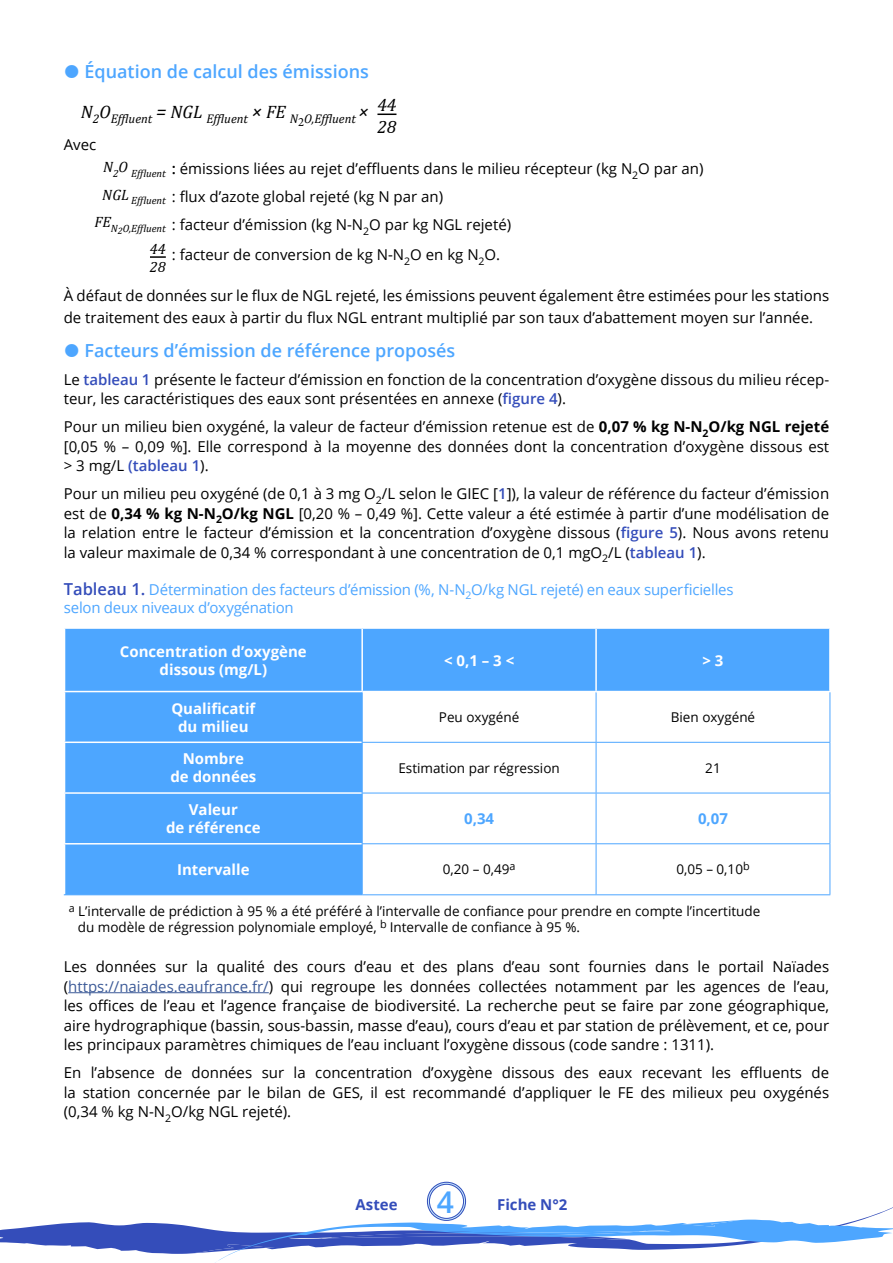
<style>
.page{position:relative;width:893px;height:1263px;background:#fff}
.page>*{position:absolute;margin:0;border:0;box-sizing:border-box;transform-origin:0 0}
.t1{font:600 30px "Open Sans";color:#4da6ff}
.t2{font:600 18px "Open Sans";color:#4da6ff}
.t3{font:italic 18px/21.6px "Cambria";color:#000}
.t4{font:15px/19.5px "Open Sans";color:#000;text-align:justify}
.t5{font:15px/18px "Open Sans";letter-spacing:-.015em;color:#4da6ff}
.t6{font:700 15px/18px "Open Sans";color:#fff;text-align:center}
.t7{font:700 15px "Open Sans";color:#344dba}
.t8{font:700 15px "Open Sans";color:#4da6ff}
.t9{font:italic 15px/18px "Cambria";color:#000}
.t10{font:13.5px/16.2px "Open Sans";color:#000}
.t11{font:italic 12.6px "Cambria";color:#000}
.t12{font:italic 10.5px "Cambria";color:#000}
.s1{font-family:"Minion Pro";font-style:normal}
.s2{font-weight:600}
.s3{font-weight:600;color:#344dba}
.s4{font-weight:700}
.s5{font-weight:600;font-size:16.5px;color:#344dba}
.s6{color:#3d5b98}
</style>
<div class="page">
<svg style="left:428px;top:1183px;width:37px;height:36px"></svg>
<div style="left:427px;top:1182px;width:39px;height:39px;border:3px solid #ccecff;border-radius:50%"></div>
<div style="left:427px;top:1182px;width:39px;height:39px;border:1px solid #344dba;border-radius:50%"></div>
<div style="left:429px;top:1184px;width:35px;height:35px;border:1px solid #344dba;border-radius:50%"></div>
<svg style="left:0;top:1193px;width:893px;height:61px"></svg>
<svg style="left:192px;top:1219px;width:701px;height:44px"></svg>
<hr style="left:68px;top:992px;width:201px;height:1px;background:#3d5b98">
<svg style="left:65px;top:629px;width:765px;height:265px;fill:#4da6ff"></svg>
<hr style="left:361px;top:629px;width:2px;height:62px;background:#fff">
<hr style="left:595px;top:629px;width:2px;height:62px;background:#fff">
<hr style="left:829px;top:629px;width:2px;height:62px;background:#fff">
<hr style="left:64px;top:691px;width:298px;height:1px;background:#fff">
<hr style="left:64px;top:741px;width:298px;height:2px;background:#fff">
<hr style="left:64px;top:792px;width:298px;height:2px;background:#fff">
<hr style="left:64px;top:843px;width:298px;height:1px;background:#fff">
<hr style="left:362px;top:692px;width:1px;height:50px;background:#4da6ff">
<hr style="left:362px;top:691px;width:234px;height:1px;background:#fff">
<hr style="left:362px;top:844px;width:1px;height:50px;background:#4da6ff">
<hr style="left:596px;top:844px;width:1px;height:50px;background:#4da6ff">
<hr style="left:830px;top:844px;width:1px;height:50px;background:#4da6ff">
<hr style="left:830px;top:793px;width:1px;height:50px;background:#4da6ff">
<hr style="left:596px;top:843px;width:234px;height:1px;background:#4da6ff">
<hr style="left:830px;top:743px;width:1px;height:50px;background:#4da6ff">
<hr style="left:596px;top:793px;width:234px;height:1px;background:#4da6ff">
<hr style="left:596px;top:692px;width:1px;height:50px;background:#4da6ff">
<hr style="left:596px;top:691px;width:235px;height:1px;background:#fff">
<hr style="left:830px;top:692px;width:1px;height:50px;background:#4da6ff">
<hr style="left:596px;top:742px;width:234px;height:1px;background:#4da6ff">
<hr style="left:362px;top:793px;width:1px;height:50px;background:#4da6ff">
<hr style="left:596px;top:793px;width:1px;height:50px;background:#4da6ff">
<hr style="left:362px;top:843px;width:234px;height:1px;background:#4da6ff">
<hr style="left:362px;top:742px;width:234px;height:1px;background:#4da6ff">
<hr style="left:362px;top:743px;width:1px;height:50px;background:#4da6ff">
<hr style="left:596px;top:743px;width:1px;height:50px;background:#4da6ff">
<hr style="left:362px;top:793px;width:234px;height:1px;background:#4da6ff">
<hr style="left:596px;top:894px;width:234px;height:1px;background:#4da6ff">
<hr style="left:362px;top:894px;width:234px;height:1px;background:#4da6ff">
<hr style="left:64px;top:894px;width:298px;height:1px;background:#4da6ff">
<svg style="left:150px;top:256px;width:16px;height:2px"></svg>
<svg style="left:377px;top:114px;width:19px;height:1px"></svg>
<p class="t2" style="left:84px;top:59px;width:286px">Équation de calcul des émissions</p>
<p class="t11" style="left:81px;top:110px;width:290px"><sup>N</sup>2<sup>O</sup>Effluent <sup>=</sup> <sup>NGL</sup> Effluent <sup>×</sup> <sup>FE</sup> N<span class="s1">2</span>O,Effluent <sup>×</sup></p>
<p class="t4" style="left:64px;top:135px;width:34px">Avec</p>
<p class="t4" style="left:172px;top:154px;width:533px;line-height:28px;text-align:left"><span class="s2">:</span> émissions liées au rejet d’effluents dans le milieu récepteur (kg N<sub>2</sub>O par an) : flux d’azote global rejeté (kg N par an)<br>: facteur d’émission (kg N-N<sub>2</sub>O par kg NGL rejeté)</p>
<p class="t4" style="left:172px;top:245px;width:330px">: facteur de conversion de kg N-N<sub>2</sub>O en kg N<sub>2</sub>O.</p>
<p class="t4" style="left:64px;top:284px;width:767px;line-height:21.6px">À défaut de données sur le flux de NGL rejeté, les émissions peuvent également être estimées pour les stations de traitement des eaux à partir du flux NGL entrant multiplié par son taux d’abattement moyen sur l’année.</p>
<p class="t2" style="left:84px;top:338px;width:372px">Facteurs d’émission de référence proposés</p>
<p class="t4" style="left:64px;top:369px;width:767px">Le <span class="s3">tableau 1</span> présente le facteur d’émission en fonction de la concentration d’oxygène dissous du milieu récep&shy;teur, les caractéristiques des eaux sont présentées en annexe (<span class="s3">figure 4</span>).</p>
<p class="t4" style="left:64px;top:417px;width:767px">Pour un milieu bien oxygéné, la valeur de facteur d’émission retenue est de <span class="s4">0,07 % kg N-N</span><sub>2</sub><span class="s4">O/kg NGL rejeté </span>[0,05 % – 0,09 %]. Elle correspond à la moyenne des données dont la concentration d’oxygène dissous est &gt; 3 mg/L <span class="s3">(tableau 1</span>).</p>
<p class="t4" style="left:64px;top:484px;width:767px">Pour un milieu peu oxygéné (de 0,1 à 3 mg O<sub>2</sub>/L selon le GIEC [<span class="s3">1</span>]), la valeur de référence du facteur d’émission est de <span class="s4">0,34 % kg N-N</span><sub>2</sub><span class="s4">O/kg NGL</span> [0,20 % – 0,49 %]. Cette valeur a été estimée à partir d’une modélisation de la relation entre le facteur d’émission et la concentration d’oxygène dissous (<span class="s3">figure 5</span>). Nous avons retenu la valeur maximale de 0,34 % correspondant à une concentration de 0,1 mgO<sub>2</sub>/L (<span class="s3">tableau 1</span>).</p>
<p class="t5" style="left:64px;top:580px;width:671px"><span class="s5">Tableau 1.</span> Détermination des facteurs d’émission (%, N-N<sub>2</sub>O/kg NGL rejeté) en eaux superficielles selon deux niveaux d’oxygénation</p>
<p class="t6" style="left:120px;top:642px;width:188px">Concentration d’oxygène dissous (mg/L)</p>
<p class="t6" style="left:444px;top:651px;width:72px">&lt; 0,1 – 3 &lt;</p>
<p class="t6" style="left:702px;top:651px;width:23px">&gt; 3</p>
<p class="t6" style="left:171px;top:699px;width:86px">Qualificatif du milieu</p>
<p class="t10" style="left:439px;top:709px;width:82px">Peu oxygéné</p>
<p class="t10" style="left:671px;top:709px;width:86px">Bien oxygéné</p>
<p class="t6" style="left:170px;top:749px;width:87px">Nombre<br>de données</p>
<p class="t10" style="left:398px;top:759px;width:163px">Estimation par régression</p>
<p class="t10" style="left:705px;top:759px;width:17px">21</p>
<p class="t6" style="left:166px;top:800px;width:96px">Valeur<br>de référence</p>
<p class="t8" style="left:464px;top:808px;width:32px">0,34</p>
<p class="t8" style="left:698px;top:808px;width:32px">0,07</p>
<p class="t6" style="left:177px;top:860px;width:74px">Intervalle</p>
<p class="t10" style="left:443px;top:861px;width:74px">0,20 – 0,49<sup>a</sup></p>
<p class="t10" style="left:676px;top:861px;width:75px">0,05 – 0,10<sup>b</sup></p>
<p class="t10" style="left:78px;top:902px;width:684px;text-indent:-9px"><sup>a</sup> L’intervalle de prédiction à 95 % a été préféré à l’intervalle de confiance pour prendre en compte l’incertitude du modèle de régression polynomiale employé, <sup>b</sup> Intervalle de confiance à 95 %.</p>
<p class="t4" style="left:64px;top:956px;width:767px">Les données sur la qualité des cours d’eau et des plans d’eau sont fournies dans le portail Naïades (<span class="s6">https://naiades.eaufrance.fr/</span>) qui regroupe les données collectées notamment par les agences de l’eau, les offices de l’eau et l’agence française de biodiversité. La recherche peut se faire par zone géographique, aire hydrographique (bassin, sous-bassin, masse d’eau), cours d’eau et par station de prélèvement, et ce, pour les principaux paramètres chimiques de l’eau incluant l’oxygène dissous (code sandre : 1311).</p>
<p class="t4" style="left:64px;top:1062px;width:767px">En l’absence de données sur la concentration d’oxygène dissous des eaux recevant les effluents de la station concernée par le bilan de GES, il est recommandé d’appliquer le FE des milieux peu oxygénés (0,34 % kg N-N<sub>2</sub>O/kg NGL rejeté).</p>
<p class="t3" style="left:377px;top:94px;width:21px">44<br>28</p>
<p class="t12" style="left:103px;top:166px;width:64px"><sup>N</sup>2<sup>O</sup> Effluent</p>
<p class="t12" style="left:102px;top:193px;width:65px"><sup>NGL</sup> Effluent</p>
<p class="t12" style="left:94px;top:221px;width:73px"><sup>FE</sup>N<sub>2</sub>O,Effluent</p>
<p class="t9" style="left:150px;top:239px;width:17px">44<br>28</p>
<p class="t7" style="left:356px;top:1194px;width:44px">Astee</p>
<h1 class="t1" style="left:437px;top:1181px;width:19px">4</h1>
<p class="t7" style="left:497px;top:1194px;width:72px">Fiche N°2</p>
</div>
